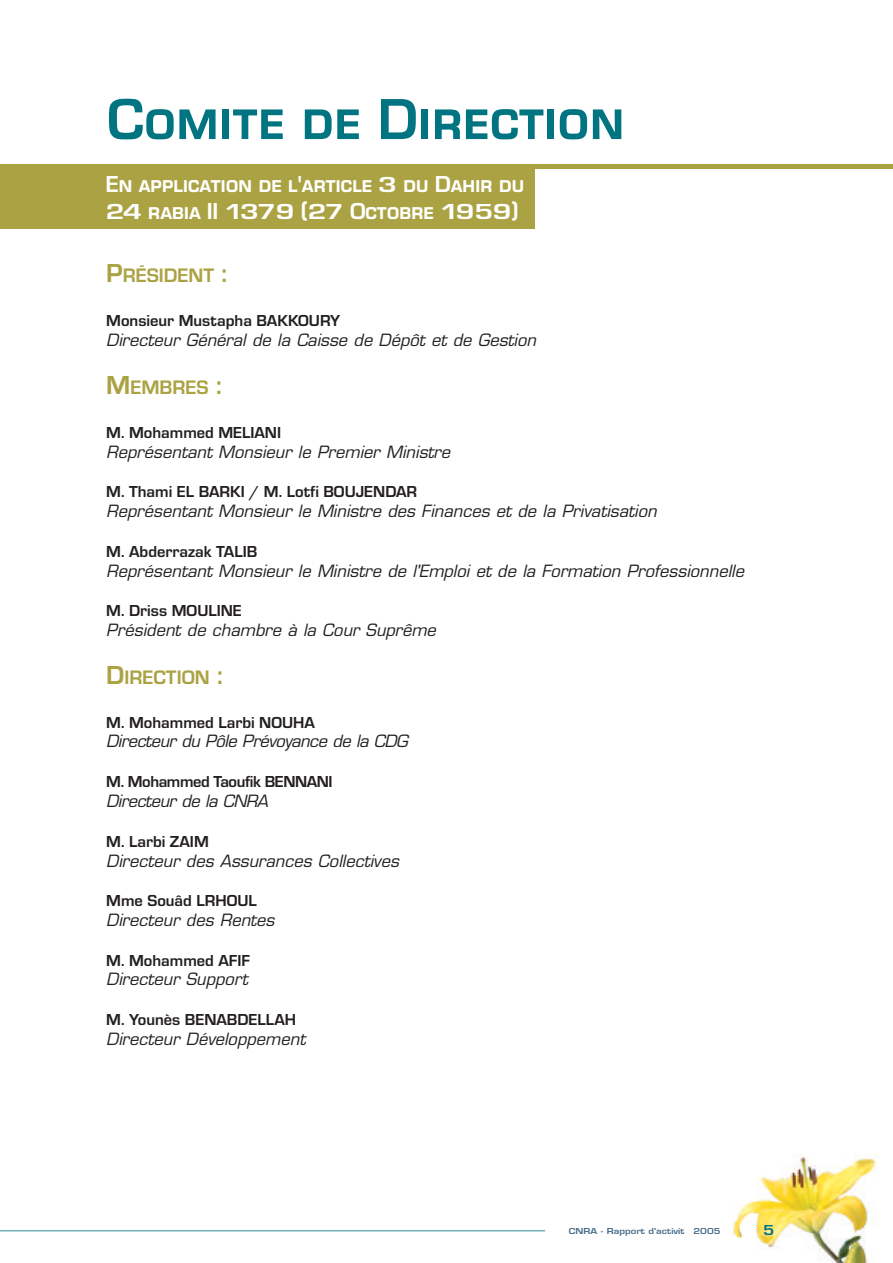
<style>
.page{position:relative;width:893px;height:1263px;background:#fff}
.page>*{position:absolute;margin:0;border:0;box-sizing:border-box;transform-origin:0 0}
.t1{font:700 60px "Eurostile SCT";color:#007480}
.t2{font:700 24px/27px "Eurostile SCT";letter-spacing:-.01em;color:#fff}
.t3{font:700 20.25px "Eurostile T";color:#aba343}
.t4{font:italic 16.5px "Eurostile";color:#231f20}
.t5{font:700 16.5px "Eurostile T";color:#231f20}
.t6{font:italic 16.5px "Eurostile";letter-spacing:-.03em;color:#231f20}
.t7{font:700 16.5px "Eurostile T";letter-spacing:-.025em;color:#231f20}
.t8{font:700 15px "Eurose";color:#007480}
.t9{font:700 9px "Eurose";color:#486d8b}
.s1{font-family:"Eurostile T";font-size:22.5px}
.s2{font-size:27px}
</style>
<div class="page">
<hr style="left:0;top:1230px;width:545px;height:1px;background:#007480">
<img style="left:732px;top:1153px;width:144px;height:110px">
<hr style="left:0;top:665px;width:1px;height:39px;background:#aba343">
<hr style="left:0;top:670px;width:1px;height:35px;background:#fff">
<div style="left:0;top:165px;width:893px;height:64px;background:#aba343"></div>
<div style="left:535px;top:169px;width:358px;height:64px;background:#fff"></div>
<h1 class="t1" style="left:107px;top:83px;width:519px">Comite de Direction</h1>
<h2 class="t2" style="left:106px;top:170px;width:420px">En application de l'article <span class="s1">3</span> du Dahir du<br><span class="s1">24</span> rabia II <span class="s1">1379</span> (<span class="s1">27</span> Octobre <span class="s1">1959</span>)</h2>
<p class="t3" style="left:106px;top:264px;width:122px"><span class="s2">P</span>RÉSIDENT <span class="s2">:</span></p>
<p class="t5" style="left:106px;top:311px;width:235px">Monsieur Mustapha BAKKOURY</p>
<p class="t4" style="left:106px;top:334px;width:431px">Directeur Général de la Caisse de Dépôt et de Gestion</p>
<p class="t3" style="left:106px;top:375px;width:117px"><span class="s2">M</span>EMBRES <span class="s2">:</span></p>
<p class="t5" style="left:106px;top:423px;width:176px">M. Mohammed MELIANI</p>
<p class="t4" style="left:106px;top:445px;width:345px">Représentant Monsieur le Premier Ministre</p>
<p class="t5" style="left:106px;top:482px;width:312px">M. Thami EL BARKI / M. Lotfi BOUJENDAR</p>
<p class="t4" style="left:106px;top:504px;width:552px">Représentant Monsieur le Ministre des Finances et de la Privatisation</p>
<p class="t5" style="left:106px;top:541px;width:152px">M. Abderrazak TALIB</p>
<p class="t4" style="left:106px;top:564px;width:639px">Représentant Monsieur le Ministre de l'Emploi et de la Formation Professionnelle</p>
<p class="t5" style="left:106px;top:601px;width:137px">M. Driss MOULINE</p>
<p class="t4" style="left:106px;top:624px;width:331px">Président de chambre à la Cour Suprême</p>
<p class="t3" style="left:106px;top:665px;width:118px"><span class="s2">D</span>IRECTION <span class="s2">:</span></p>
<p class="t5" style="left:106px;top:712px;width:210px">M. Mohammed Larbi NOUHA</p>
<p class="t6" style="left:106px;top:735px;width:303px">Directeur du Pôle Prévoyance de la CDG</p>
<p class="t7" style="left:106px;top:772px;width:228px">M. Mohammed Taoufik BENNANI</p>
<p class="t6" style="left:106px;top:795px;width:163px">Directeur de la CNRA</p>
<p class="t5" style="left:106px;top:831px;width:104px">M. Larbi ZAIM</p>
<p class="t4" style="left:106px;top:854px;width:294px">Directeur des Assurances Collectives</p>
<p class="t5" style="left:106px;top:891px;width:152px">Mme Souâd LRHOUL</p>
<p class="t4" style="left:106px;top:913px;width:170px">Directeur des Rentes</p>
<p class="t5" style="left:106px;top:950px;width:145px">M. Mohammed AFIF</p>
<p class="t4" style="left:106px;top:973px;width:143px">Directeur Support</p>
<p class="t5" style="left:106px;top:1009px;width:191px">M. Younès BENABDELLAH</p>
<p class="t4" style="left:106px;top:1032px;width:201px">Directeur Développement</p>
<p class="t9" style="left:569px;top:1227px;width:58px">CNRA - Rap</p>
<p class="t9" style="left:641px;top:1227px;width:81px">t d'acti é 2005</p>
<p class="t8" style="left:763px;top:1225px;width:13px">5</p>
</div>
